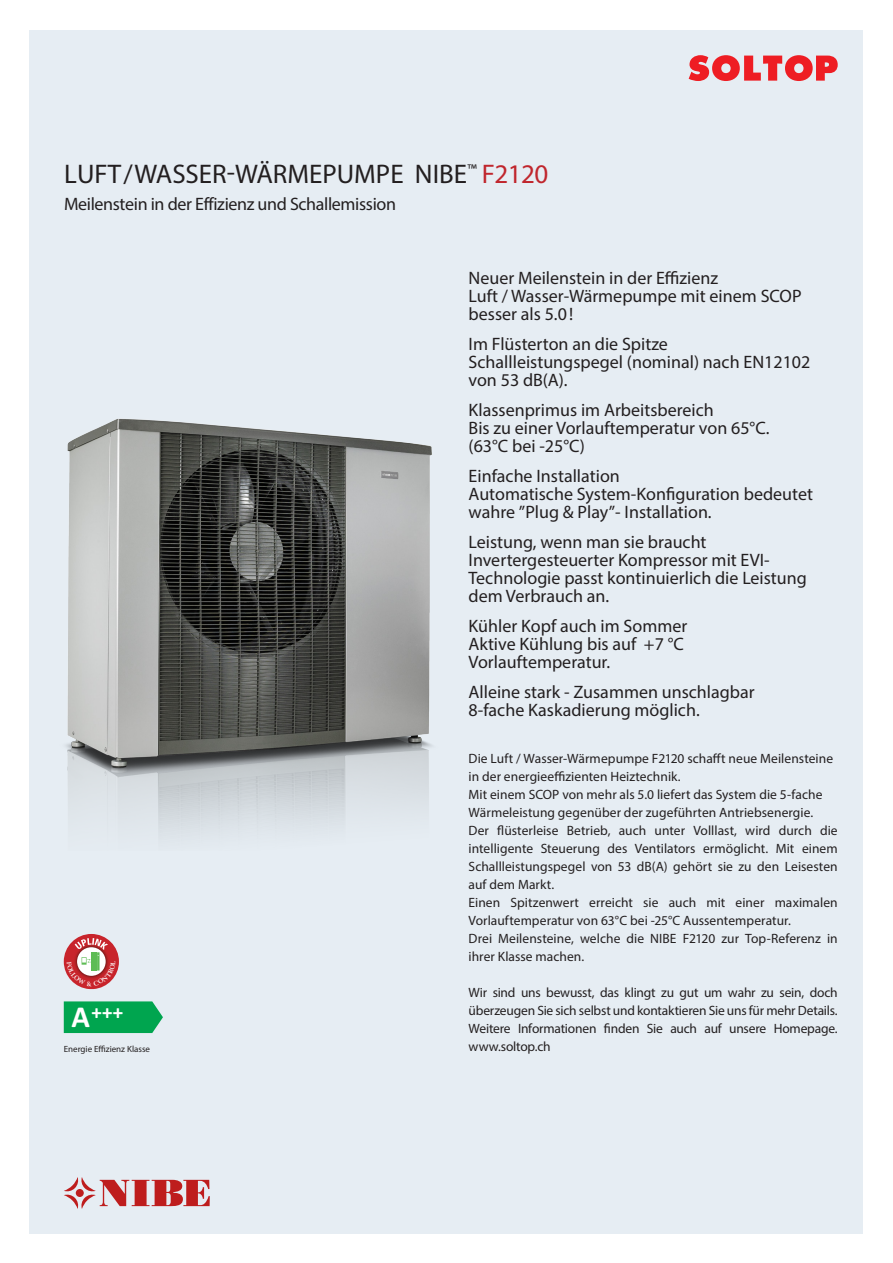
<style>
.page{position:relative;width:893px;height:1263px;background:#fff}
.page>*{position:absolute;margin:0;border:0;box-sizing:border-box;transform-origin:0 0}
.Rubrik__Light__-_Fro{font:27px "Myriad Pro";color:#231f20}
.t1{font:700 20.85px "Calibri";color:#fff}
.Rubrik__Light__-_Fro-2{font:18px/18px "Myriad Pro";color:#231f20}
.Rubrik__Light__-_Fro-3{font:18px "Myriad Pro";letter-spacing:-.02em;color:#231f20}
.Bröd{font:13.5px/18px "Myriad Pro";letter-spacing:.005em;color:#231f20;text-align:justify}
.t2{font:9px "Myriad Pro";color:#231f20}
.s1{color:#c0262d}
.s2{font-size:30.45px}
</style>
<div class="page">
<div style="left:30px;top:30px;width:833px;height:1203px;background:#e6edf3"></div>
<svg style="left:64px;top:1001px;width:99px;height:32px;background:#0fa95a"></svg>
<img style="left:29px;top:384px;width:403px;height:466px">
<svg style="left:689px;top:55px;width:149px;height:26px"></svg>
<svg style="left:64px;top:1177px;width:146px;height:32px"></svg>
<svg style="left:64px;top:934px;width:55px;height:55px"></svg>
<p class="Rubrik__Light__-_Fro" style="left:64px;top:158px;width:486px">LUFT / WASSER-WÄRMEPUMPE NIBE<sup>™</sup> <span class="s1">F2120</span></p>
<p class="Rubrik__Light__-_Fro-3" style="left:64px;top:193px;width:333px">Meilenstein in der Effizienz und Schallemission</p>
<p class="t1" style="left:72px;top:998px;width:53px"><span class="s2">A</span>+++</p>
<p class="t2" style="left:64px;top:1043px;width:88px">Energie Effizienz Klasse</p>
<p class="Rubrik__Light__-_Fro-2" style="left:469px;top:268px;width:251px">Neuer Meilenstein in der Effizienz</p>
<p class="Rubrik__Light__-_Fro-2" style="left:469px;top:286px;width:334px">Luft / Wasser-Wärmepumpe mit einem SCOP besser als 5.0!</p>
<p class="Rubrik__Light__-_Fro-2" style="left:469px;top:334px;width:201px">Im Flüsterton an die Spitze</p>
<p class="Rubrik__Light__-_Fro-2" style="left:469px;top:352px;width:343px">Schallleistungspegel (nominal) nach EN12102 von 53 dB(A).</p>
<p class="Rubrik__Light__-_Fro-2" style="left:469px;top:400px;width:247px">Klassenprimus im Arbeitsbereich</p>
<p class="Rubrik__Light__-_Fro-2" style="left:469px;top:418px;width:302px">Bis zu einer Vorlauftemperatur von 65°C.</p>
<p class="Rubrik__Light__-_Fro-2" style="left:469px;top:436px;width:118px">(63°C bei -25°C)</p>
<p class="Rubrik__Light__-_Fro-2" style="left:469px;top:466px;width:153px">Einfache Installation</p>
<p class="Rubrik__Light__-_Fro-2" style="left:469px;top:484px;width:346px">Automatische System-Konfiguration bedeutet wahre ”Plug &amp; Play”- Installation.</p>
<p class="Rubrik__Light__-_Fro-2" style="left:469px;top:532px;width:239px">Leistung, wenn man sie braucht</p>
<p class="Rubrik__Light__-_Fro-2" style="left:469px;top:550px;width:340px">Invertergesteuerter Kompressor mit EVI-<br>Technologie passt kontinuierlich die Leistung dem Verbrauch an.</p>
<p class="Rubrik__Light__-_Fro-2" style="left:469px;top:616px;width:220px">Kühler Kopf auch im Sommer</p>
<p class="Rubrik__Light__-_Fro-2" style="left:469px;top:634px;width:217px">Aktive Kühlung bis auf +7 °C<br>Vorlauftemperatur.</p>
<p class="Rubrik__Light__-_Fro-2" style="left:469px;top:682px;width:288px">Alleine stark - Zusammen unschlagbar</p>
<p class="Rubrik__Light__-_Fro-2" style="left:469px;top:700px;width:233px">8-fache Kaskadierung möglich.</p>
<p class="Bröd" style="left:469px;top:749px;width:366px">Die Luft / Wasser-Wärmepumpe F2120 schafft neue Meilensteine</p>
<p class="Bröd" style="left:469px;top:767px;width:214px">in der energieeffizienten Heiztechnik.</p>
<p class="Bröd" style="left:469px;top:785px;width:355px">Mit einem SCOP von mehr als 5.0 liefert das System die 5-fache</p>
<p class="Bröd" style="left:469px;top:803px;width:346px">Wärmeleistung gegenüber der zugeführten Antriebsenergie.</p>
<p class="Bröd" style="left:469px;top:821px;width:371px">Der flüsterleise Betrieb, auch unter Volllast, wird durch die intelligente Steuerung des Ventilators ermöglicht. Mit einem Schallleistungspegel von 53 dB(A) gehört sie zu den Leisesten auf dem Markt.</p>
<p class="Bröd" style="left:469px;top:893px;width:371px">Einen Spitzenwert erreicht sie auch mit einer maximalen<br>Vorlauftemperatur von 63°C bei -25°C Aussentemperatur.</p>
<p class="Bröd" style="left:469px;top:929px;width:371px">Drei Meilensteine, welche die NIBE F2120 zur Top-Referenz in ihrer Klasse machen.</p>
<p class="Bröd" style="left:469px;top:983px;width:371px">Wir sind uns bewusst, das klingt zu gut um wahr zu sein, doch überzeugen Sie sich selbst und kontaktieren Sie uns für mehr Details.<br>Weitere Informationen finden Sie auch auf unsere Homepage. www.soltop.ch</p>
</div>
